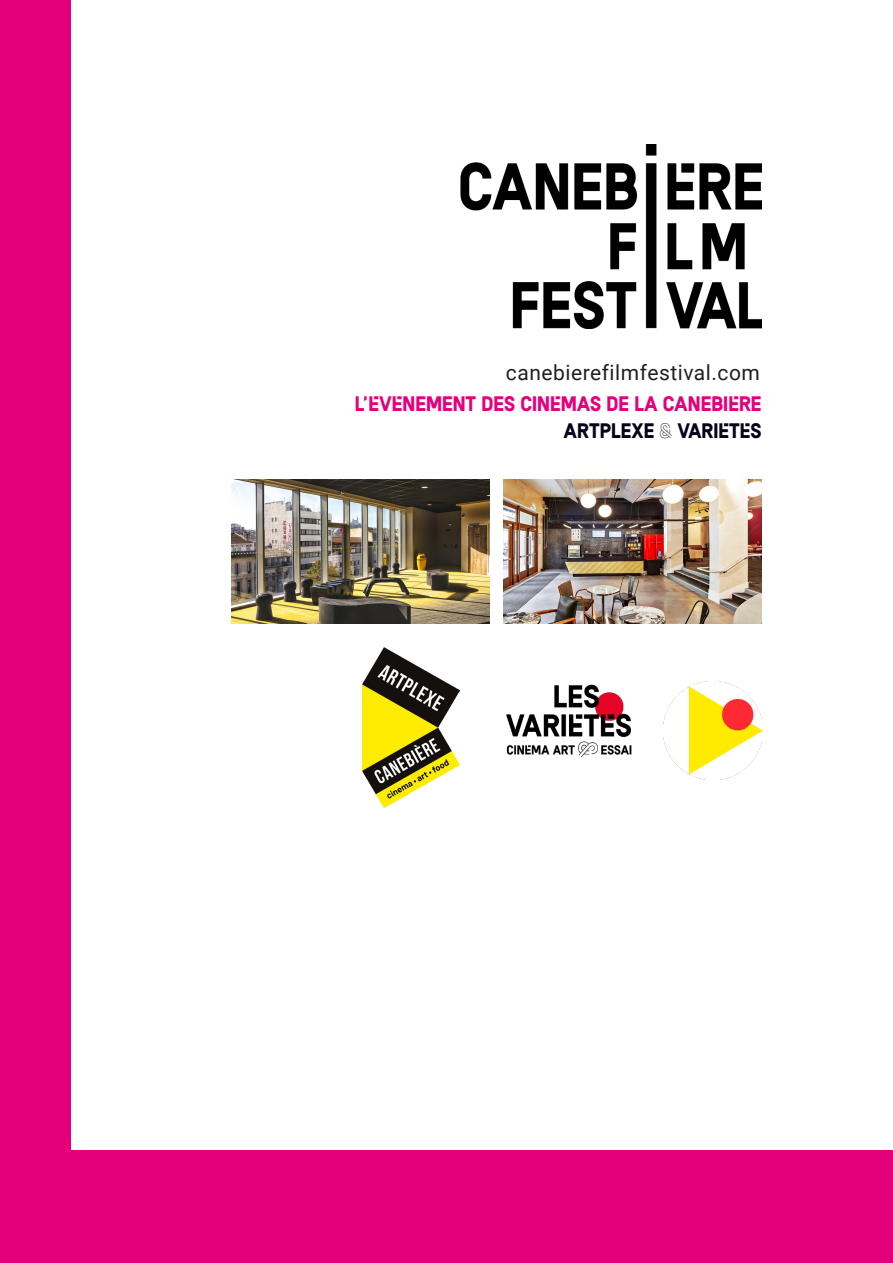
<style>
.page{position:relative;width:893px;height:1263px;background:#fff}
.page>*{position:absolute;margin:0;border:0;box-sizing:border-box;transform-origin:0 0}
.t1{font:21px "Parade One";color:#e4007b}
.t2{font:21px "Roboto";letter-spacing:.025em;color:#231f20}
.t3{font:21px "Parade One";color:#03051b}
.s1{font-family:"Parade Two"}
</style>
<div class="page">
<div style="left:0;top:0;width:70px;height:1263px;background:#e4007b"></div>
<div style="left:0;top:1150px;width:893px;height:113px;background:#e4007b"></div>
<img style="left:460px;top:145px;width:301px;height:184px">
<img style="left:363px;top:648px;width:97px;height:159px">
<img style="left:506px;top:684px;width:126px;height:73px">
<img style="left:231px;top:479px;width:258px;height:145px">
<img style="left:503px;top:479px;width:259px;height:145px">
<img style="left:663px;top:682px;width:100px;height:98px">
<p class="t2" style="left:506px;top:358px;width:256px">canebierefilmfestival.com</p>
<p class="t1" style="left:355px;top:392px;width:408px">L’ÉVÈNEMENT DES CINÉMAS DE LA CANEBIÈRE</p>
<p class="t3" style="left:564px;top:419px;width:199px">ARTPLEXE <span class="s1">&amp;</span> VARIÉTÉS</p>
</div>
